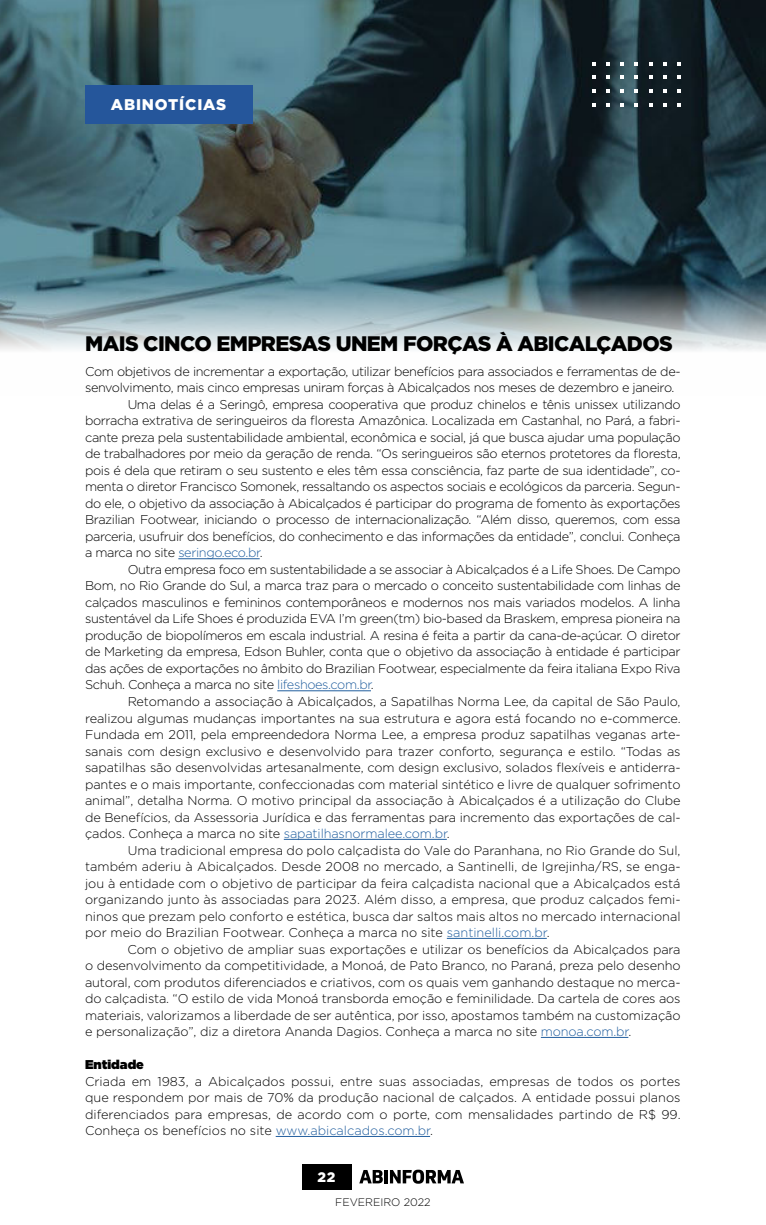
<style>
.page{position:relative;width:766px;height:1225px;background:#fff}
.page>*{position:absolute;margin:0;border:0;box-sizing:border-box;transform-origin:0 0}
.t1{font:900 21px "Gotham";letter-spacing:-.03em;color:#000}
.t2{font:900 15.45px "Gotham";letter-spacing:.055em;color:#fff}
.t3{font:900 13.8px "Gotham";color:#fff}
.t4{font:300 12.75px/16.5px "Gotham";letter-spacing:-.03em;color:#000;text-align:justify}
.t5{font:300 12.75px "Gotham";letter-spacing:-.01em;color:#000}
.t6{font:300 12.75px "Gotham";color:#000}
.t7{font:300 12.75px "Gotham";letter-spacing:-.03em;color:#215e9e}
.t8{font:900 12.75px "Gotham";color:#000}
.t9{font:300 10.95px "Gotham";color:#000}
.s1{color:#000}
.s2{color:#215e9e}
</style>
<div class="page">
<div style="left:302px;top:1164px;width:49px;height:25px;background:#000"></div>
<svg style="left:359px;top:1170px;width:23px;height:13px"></svg>
<hr style="left:384px;top:1170px;width:4px;height:13px;background:#000">
<svg style="left:390px;top:1169px;width:74px;height:14px"></svg>
<img style="left:0;top:0;width:765px;height:351px">
<hr style="left:178px;top:558px;width:81px;height:1px;background:#215e9e">
<hr style="left:277px;top:690px;width:94px;height:1px;background:#215e9e">
<hr style="left:284px;top:839px;width:162px;height:1px;background:#215e9e">
<hr style="left:446px;top:938px;width:100px;height:1px;background:#215e9e">
<hr style="left:540px;top:1037px;width:88px;height:1px;background:#215e9e">
<hr style="left:275px;top:1136px;width:155px;height:1px;background:#215e9e">
<svg style="left:592px;top:62px;width:3px;height:4px"></svg>
<svg style="left:606px;top:62px;width:4px;height:4px"></svg>
<svg style="left:620px;top:62px;width:4px;height:4px"></svg>
<svg style="left:634px;top:62px;width:4px;height:4px"></svg>
<svg style="left:648px;top:62px;width:4px;height:4px"></svg>
<svg style="left:662px;top:62px;width:4px;height:4px"></svg>
<svg style="left:677px;top:62px;width:3px;height:4px"></svg>
<svg style="left:606px;top:76px;width:4px;height:3px"></svg>
<svg style="left:620px;top:76px;width:4px;height:3px"></svg>
<svg style="left:634px;top:76px;width:4px;height:3px"></svg>
<svg style="left:648px;top:76px;width:4px;height:3px"></svg>
<svg style="left:662px;top:76px;width:4px;height:3px"></svg>
<svg style="left:592px;top:89px;width:3px;height:4px"></svg>
<svg style="left:606px;top:89px;width:4px;height:4px"></svg>
<svg style="left:620px;top:89px;width:4px;height:4px"></svg>
<svg style="left:634px;top:89px;width:4px;height:4px"></svg>
<svg style="left:648px;top:89px;width:4px;height:4px"></svg>
<svg style="left:662px;top:89px;width:4px;height:4px"></svg>
<svg style="left:677px;top:89px;width:3px;height:4px"></svg>
<svg style="left:606px;top:103px;width:4px;height:3px"></svg>
<svg style="left:620px;top:103px;width:4px;height:3px"></svg>
<svg style="left:634px;top:103px;width:4px;height:3px"></svg>
<svg style="left:648px;top:103px;width:4px;height:3px"></svg>
<svg style="left:662px;top:103px;width:4px;height:3px"></svg>
<div style="left:85px;top:85px;width:167px;height:38px;background:#25569b"></div>
<p class="t2" style="left:111px;top:96px;width:117px">ABINOTÍCIAS</p>
<h1 class="t1" style="left:85px;top:331px;width:589px">MAIS CINCO EMPRESAS UNEM FORÇAS À ABICALÇADOS</h1>
<p class="t4" style="left:85px;top:363px;width:597px">Com objetivos de incrementar a exportação, utilizar benefícios para associados e ferramentas de de-</p>
<p class="t4" style="left:85px;top:380px;width:590px">senvolvimento, mais cinco empresas uniram forças à Abicalçados nos meses de dezembro e janeiro.</p>
<p class="t4" style="left:128px;top:396px;width:554px">Uma delas é a Seringô, empresa cooperativa que produz chinelos e tênis unissex utilizando</p>
<p class="t4" style="left:85px;top:413px;width:597px">borracha extrativa de seringueiros da floresta Amazônica. Localizada em Castanhal, no Pará, a fabri-</p>
<p class="t4" style="left:85px;top:429px;width:596px">cante preza pela sustentabilidade ambiental, econômica e social, já que busca ajudar uma população</p>
<p class="t4" style="left:85px;top:446px;width:597px">de trabalhadores por meio da geração de renda. “Os seringueiros são eternos protetores da floresta,</p>
<p class="t4" style="left:85px;top:462px;width:596px">pois é dela que retiram o seu sustento e eles têm essa consciência, faz parte de sua identidade”, co-</p>
<p class="t4" style="left:85px;top:479px;width:597px">menta o diretor Francisco Somonek, ressaltando os aspectos sociais e ecológicos da parceria. Segun-</p>
<p class="t4" style="left:85px;top:495px;width:596px">do ele, o objetivo da associação à Abicalçados é participar do programa de fomento às exportações</p>
<p class="t4" style="left:85px;top:512px;width:597px">Brazilian Footwear, iniciando o processo de internacionalização. “Além disso, queremos, com essa</p>
<p class="t4" style="left:85px;top:528px;width:596px">parceria, usufruir dos benefícios, do conhecimento e das informações da entidade”, conclui. Conheça</p>
<p class="t7" style="left:85px;top:546px;width:179px"><span class="s1">a marca no site</span> seringo.eco.br<span class="s1">.</span></p>
<p class="t4" style="left:128px;top:561px;width:554px">Outra empresa foco em sustentabilidade a se associar à Abicalçados é a Life Shoes. De Campo</p>
<p class="t4" style="left:85px;top:578px;width:596px">Bom, no Rio Grande do Sul, a marca traz para o mercado o conceito sustentabilidade com linhas de</p>
<p class="t4" style="left:85px;top:594px;width:596px">calçados masculinos e femininos contemporâneos e modernos nos mais variados modelos. A linha</p>
<p class="t4" style="left:85px;top:611px;width:596px">sustentável da Life Shoes é produzida EVA I’m green(tm) bio-based da Braskem, empresa pioneira na</p>
<p class="t4" style="left:85px;top:627px;width:596px">produção de biopolímeros em escala industrial. A resina é feita a partir da cana-de-açúcar. O diretor</p>
<p class="t4" style="left:85px;top:644px;width:596px">de Marketing da empresa, Edson Buhler, conta que o objetivo da associação à entidade é participar</p>
<p class="t4" style="left:85px;top:660px;width:597px">das ações de exportações no âmbito do Brazilian Footwear, especialmente da feira italiana Expo Riva</p>
<p class="t4" style="left:85px;top:677px;width:290px">Schuh. Conheça a marca no site <span class="s2">lifeshoes.com.br</span>.</p>
<p class="t5" style="left:128px;top:694px;width:554px">Retomando a associação à Abicalçados, a Sapatilhas Norma Lee, da capital de São Paulo,</p>
<p class="t5" style="left:85px;top:711px;width:596px">realizou algumas mudanças importantes na sua estrutura e agora está focando no e-commerce.</p>
<p class="t5" style="left:85px;top:727px;width:597px">Fundada em 2011, pela empreendedora Norma Lee, a empresa produz sapatilhas veganas arte-</p>
<p class="t5" style="left:85px;top:744px;width:597px">sanais com design exclusivo e desenvolvido para trazer conforto, segurança e estilo. “Todas as</p>
<p class="t5" style="left:85px;top:760px;width:596px">sapatilhas são desenvolvidas artesanalmente, com design exclusivo, solados flexíveis e antiderra-</p>
<p class="t5" style="left:85px;top:777px;width:596px">pantes e o mais importante, confeccionadas com material sintético e livre de qualquer sofrimento</p>
<p class="t5" style="left:85px;top:793px;width:596px">animal”, detalha Norma. O motivo principal da associação à Abicalçados é a utilização do Clube</p>
<p class="t5" style="left:85px;top:810px;width:597px">de Benefícios, da Assessoria Jurídica e das ferramentas para incremento das exportações de cal-</p>
<p class="t5" style="left:85px;top:826px;width:366px">çados. Conheça a marca no site <span class="s2">sapatilhasnormalee.com.br</span>.</p>
<p class="t6" style="left:128px;top:843px;width:554px">Uma tradicional empresa do polo calçadista do Vale do Paranhana, no Rio Grande do Sul,</p>
<p class="t6" style="left:85px;top:859px;width:597px">também aderiu à Abicalçados. Desde 2008 no mercado, a Santinelli, de Igrejinha/RS, se enga-</p>
<p class="t6" style="left:85px;top:876px;width:596px">jou à entidade com o objetivo de participar da feira calçadista nacional que a Abicalçados está</p>
<p class="t6" style="left:85px;top:892px;width:597px">organizando junto às associadas para 2023. Além disso, a empresa, que produz calçados femi-</p>
<p class="t6" style="left:85px;top:909px;width:597px">ninos que prezam pelo conforto e estética, busca dar saltos mais altos no mercado internacional</p>
<p class="t6" style="left:85px;top:925px;width:466px">por meio do Brazilian Footwear. Conheça a marca no site <span class="s2">santinelli.com.br</span>.</p>
<p class="t5" style="left:128px;top:942px;width:554px">Com o objetivo de ampliar suas exportações e utilizar os benefícios da Abicalçados para</p>
<p class="t5" style="left:85px;top:958px;width:596px">o desenvolvimento da competitividade, a Monoá, de Pato Branco, no Paraná, preza pelo desenho</p>
<p class="t5" style="left:85px;top:975px;width:596px">autoral, com produtos diferenciados e criativos, com os quais vem ganhando destaque no merca-</p>
<p class="t5" style="left:85px;top:991px;width:597px">do calçadista. “O estilo de vida Monoá transborda emoção e feminilidade. Da cartela de cores aos</p>
<p class="t5" style="left:85px;top:1008px;width:596px">materiais, valorizamos a liberdade de ser autêntica, por isso, apostamos também na customização</p>
<p class="t5" style="left:85px;top:1024px;width:547px">e personalização”, diz a diretora Ananda Dagios. Conheça a marca no site <span class="s2">monoa.com.br</span>.</p>
<p class="t8" style="left:85px;top:1059px;width:60px">Entidade</p>
<p class="t4" style="left:85px;top:1073px;width:597px">Criada em 1983, a Abicalçados possui, entre suas associadas, empresas de todos os portes que respondem por mais de 70% da produção nacional de calçados. A entidade possui planos diferenciados para empresas, de acordo com o porte, com mensalidades partindo de R$ 99.<br>Conheça os benefícios no site <span class="s2">www.abicalcados.com.br</span>.</p>
<p class="t3" style="left:317px;top:1169px;width:19px">22</p>
<p class="t9" style="left:335px;top:1197px;width:97px">FEVEREIRO 2022</p>
</div>
